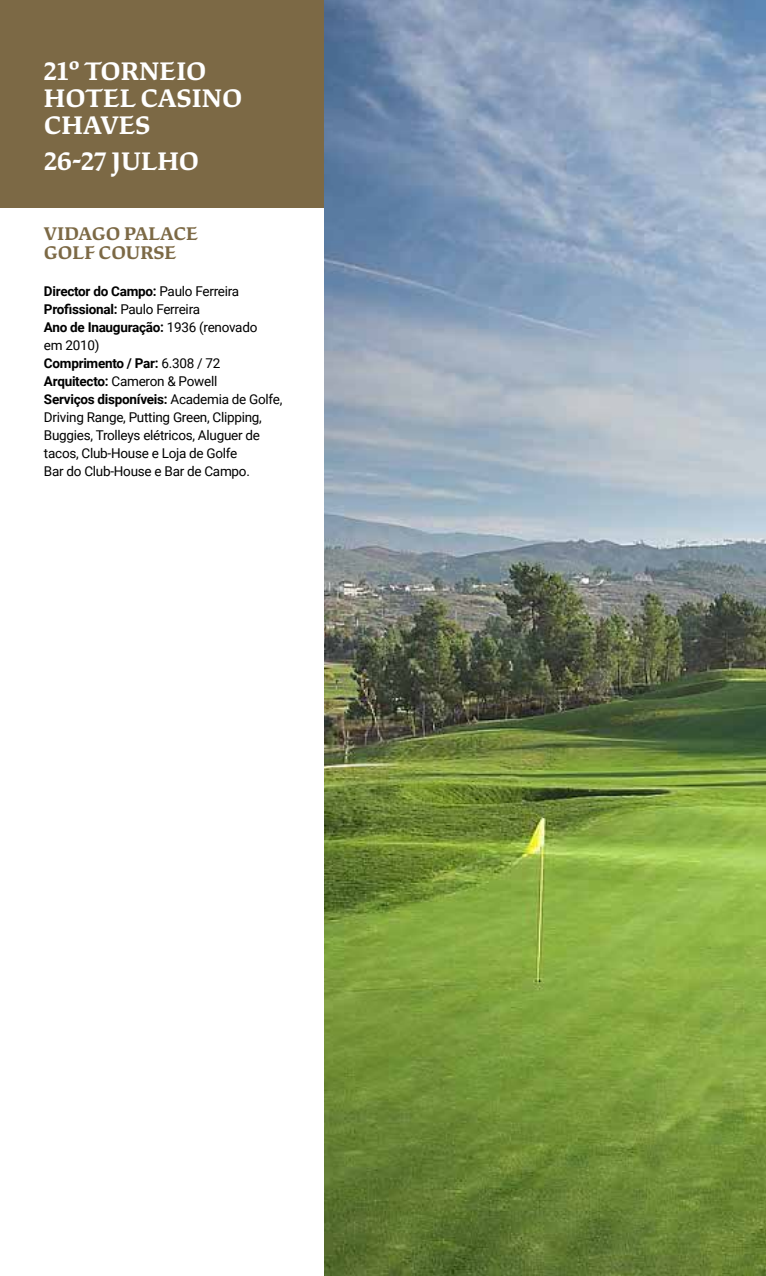
<style>
.page{position:relative;width:766px;height:1276px;background:#fff}
.page>*{position:absolute;margin:0;border:0;box-sizing:border-box;transform-origin:0 0}
.t1{font:700 27px/27px "Study";color:#fff}
.t2{font:700 19.5px/19.5px "Study";color:#7c6945}
.t3{font:13.5px/18px "Roboto";letter-spacing:-.02em;color:#000}
.s1{font-weight:700}
</style>
<div class="page">
<div style="left:0;top:0;width:332px;height:208px;background:#7c6945"></div>
<img style="left:324px;top:0;width:441px;height:1276px">
<h1 class="t1" style="left:44px;top:59px;width:200px">21º TORNEIO<br>HOTEL CASINO<br>CHAVES</h1>
<h1 class="t1" style="left:44px;top:148px;width:157px">26-27 JULHO</h1>
<h2 class="t2" style="left:44px;top:224px;width:156px">VIDAGO PALACE<br>GOLF COURSE</h2>
<p class="t3" style="left:44px;top:282px;width:240px"><span class="s1">Director do Campo:</span> Paulo Ferreira<br><span class="s1">Profissional:</span> Paulo Ferreira<br><span class="s1">Ano de Inauguração:</span> 1936 (renovado<br>em 2010)<br><span class="s1">Comprimento / Par:</span> 6.308 / 72<br><span class="s1">Arquitecto:</span> Cameron &amp; Powell<br><span class="s1">Serviços disponíveis:</span> Academia de Golfe,<br>Driving Range, Putting Green, Clipping,<br>Buggies, Trolleys elétricos, Aluguer de tacos, Club-House e Loja de Golfe<br>Bar do Club-House e Bar de Campo.</p>
</div>
